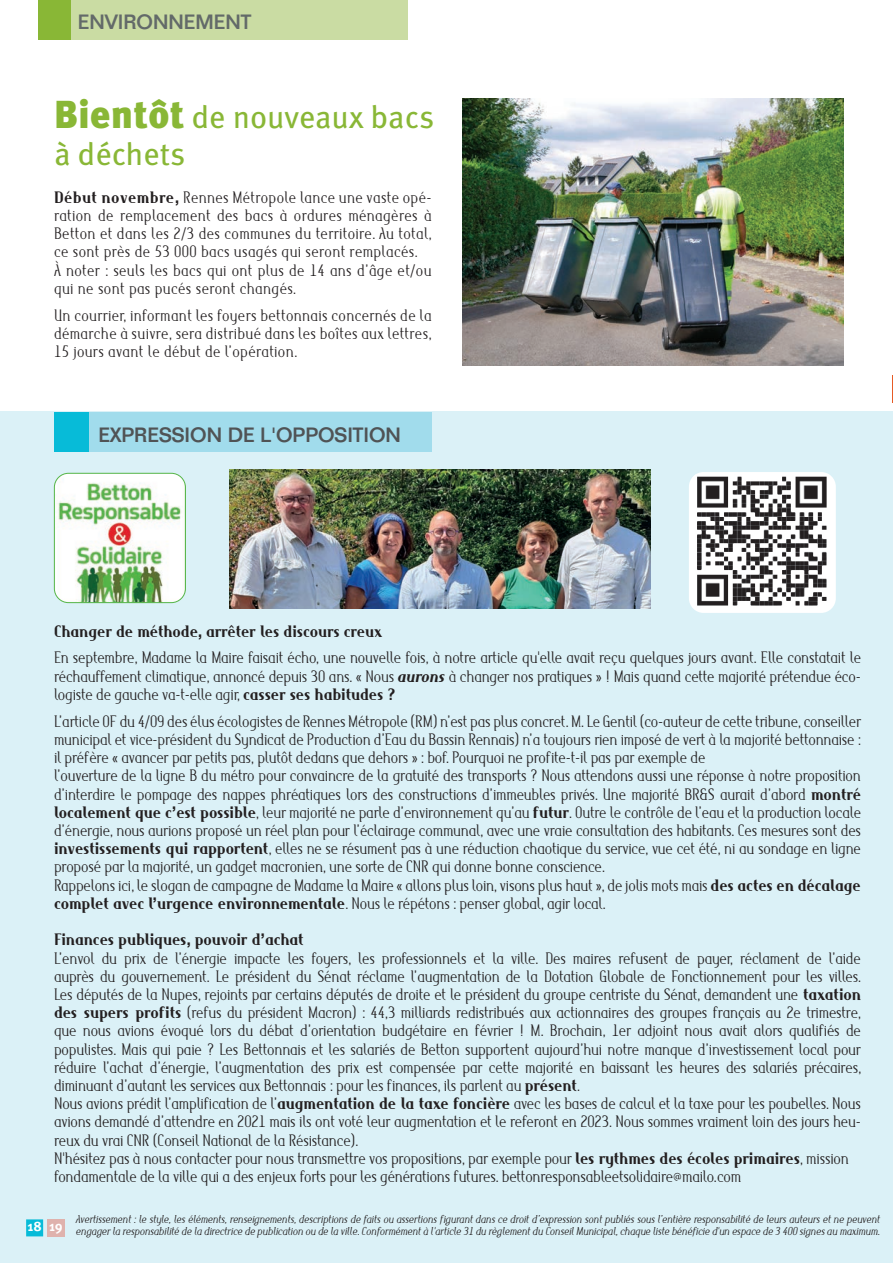
<style>
.page{position:relative;width:893px;height:1263px;background:#fff}
.page>*{position:absolute;margin:0;border:0;box-sizing:border-box;transform-origin:0 0}
.t1{font:31.5px/37.8px "Meta Pro";color:#89b736}
.t2{font:500 20.25px "Folio Std";color:#505355}
.t3{font:500 20.25px "Folio Std";color:#636a69}
.t4{font:300 17.1px/18.1px "Maverick";letter-spacing:-.01em;color:#231f20;text-align:justify;scale:.88 1}
.t5{font:300 17.1px/18.1px "Maverick";letter-spacing:.025em;color:#231f20;scale:.88 1}
.t6{font:700 17.1px "Maverick";letter-spacing:-.01em;color:#231f20;scale:.88 1}
.t7{font:700 13.8px "Meta Pro";color:#fff}
.t8{font:italic 300 11.85px/12.6px "Maverick";letter-spacing:-.01em;color:#231f20;scale:.88 1}
.s1{font-weight:900;font-size:39px}
.s2{font-weight:700}
.s3{font-weight:700;font-style:italic}
</style>
<div class="page">
<div style="left:0;top:411px;width:893px;height:852px;background:#dbf1f7"></div>
<img style="left:54px;top:473px;width:131px;height:130px">
<div style="left:54px;top:473px;width:132px;height:130px;border:1px solid #54b547;border-radius:14px"></div>
<div style="left:689px;top:472px;width:147px;height:141px;background:#fff;border-radius:15px"></div>
<img style="left:695px;top:474px;width:132px;height:132px">
<img style="left:229px;top:469px;width:422px;height:140px">
<div style="left:87px;top:412px;width:345px;height:39px;background:#a1dcec"></div>
<div style="left:54px;top:412px;width:34px;height:39px;background:#07bbd8"></div>
<div style="left:26px;top:1219px;width:17px;height:17px;background:#07bbd8"></div>
<div style="left:47px;top:1219px;width:17px;height:17px;background:#dfb2ad"></div>
<div style="left:38px;top:0;width:34px;height:39px;background:#89b736"></div>
<div style="left:71px;top:0;width:337px;height:39px;background:#cadca3"></div>
<img style="left:462px;top:98px;width:381px;height:267px">
<p class="t3" style="left:78px;top:9px;width:175px">ENVIRONNEMENT</p>
<h1 class="t1" style="left:54px;top:99px;width:382px"><span class="s1">Bientôt</span> de nouveaux bacs à déchets</h1>
<p class="t5" style="left:54px;top:188px;width:431px"><span class="s2">Début novembre,</span> Rennes Métropole lance une vaste opé&shy;ration de remplacement des bacs à ordures ménagères à Betton et dans les 2/3 des communes du territoire. Au total, ce sont près de 53 000 bacs usagés qui seront remplacés.<br>À noter : seuls les bacs qui ont plus de 14 ans d’âge et/ou qui ne sont pas pucés seront changés.</p>
<p class="t4" style="left:54px;top:306px;width:431px">Un courrier, informant les foyers bettonnais concernés de la démarche à suivre, sera distribué dans les boîtes aux lettres, 15 jours avant le début de l’opération.</p>
<p class="t2" style="left:99px;top:423px;width:304px">EXPRESSION DE L'OPPOSITION</p>
<p class="t6" style="left:54px;top:621px;width:374px">Changer de méthode, arrêter les discours creux</p>
<p class="t4" style="left:54px;top:649px;width:919px">En septembre, Madame la Maire faisait écho, une nouvelle fois, à notre article qu'elle avait reçu quelques jours avant. Elle constatait le réchauffement climatique, annoncé depuis 30 ans. « Nous <span class="s3">aurons</span> à changer nos pratiques » ! Mais quand cette majorité prétendue éco&shy;logiste de gauche va-t-elle agir, <span class="s2">casser ses habitudes ?</span></p>
<p class="t4" style="left:54px;top:712px;width:919px;text-align:left">L’article OF du 4/09 des élus écologistes de Rennes Métropole (RM) n’est pas plus concret. M. Le Gentil (co-auteur de cette tribune, conseiller municipal et vice-président du Syndicat de Production d’Eau du Bassin Rennais) n’a toujours rien imposé de vert à la majorité bettonnaise : il préfère « avancer par petits pas, plutôt dedans que dehors » : bof. Pourquoi ne profite-t-il pas par exemple de<br>l’ouverture de la ligne B du métro pour convaincre de la gratuité des transports ? Nous attendons aussi une réponse à notre proposition d’interdire le pompage des nappes phréatiques lors des constructions d’immeubles privés. Une majorité BR&amp;S aurait d’abord <span class="s2">montré localement que c’est possible</span>, leur majorité ne parle d’environnement qu’au <span class="s2">futur</span>. Outre le contrôle de l’eau et la production locale d’énergie, nous aurions proposé un réel plan pour l’éclairage communal, avec une vraie consultation des habitants. Ces mesures sont des <span class="s2">investissements qui rapportent</span>, elles ne se résument pas à une réduction chaotique du service, vue cet été, ni au sondage en ligne proposé par la majorité, un gadget macronien, une sorte de CNR qui donne bonne conscience.<br>Rappelons ici, le slogan de campagne de Madame la Maire « allons plus loin, visons plus haut », de jolis mots mais <span class="s2">des actes en décalage complet avec l’urgence environnementale</span>. Nous le répétons : penser global, agir local.</p>
<p class="t6" style="left:54px;top:929px;width:285px">Finances publiques, pouvoir d’achat</p>
<p class="t4" style="left:54px;top:949px;width:919px;text-align:left">L’envol du prix de l’énergie impacte les foyers, les professionnels et la ville. Des maires refusent de payer, réclament de l’aide auprès du gouvernement. Le président du Sénat réclame l’augmentation de la Dotation Globale de Fonctionnement pour les villes.<br>Les députés de la Nupes, rejoints par certains députés de droite et le président du groupe centriste du Sénat, demandent une <span class="s2">taxation des supers profits</span> (refus du président Macron) : 44,3 milliards redistribués aux actionnaires des groupes français au 2e trimestre, que nous avions évoqué lors du débat d’orientation budgétaire en février ! M. Brochain, 1er adjoint nous avait alors qualifiés de populistes. Mais qui paie ? Les Bettonnais et les salariés de Betton supportent aujourd’hui notre manque d’investissement local pour réduire l’achat d’énergie, l’augmentation des prix est compensée par cette majorité en baissant les heures des salariés précaires, diminuant d’autant les services aux Bettonnais : pour les finances, ils parlent au <span class="s2">présent</span>.<br>Nous avions prédit l’amplification de l’<span class="s2">augmentation de la taxe foncière</span> avec les bases de calcul et la taxe pour les poubelles. Nous avions demandé d’attendre en 2021 mais ils ont voté leur augmentation et le referont en 2023. Nous sommes vraiment loin des jours heu&shy;reux du vrai CNR (Conseil National de la Résistance).<br>N'hésitez pas à nous contacter pour nous transmettre vos propositions, par exemple pour <span class="s2">les rythmes des écoles primaires</span>, mission fondamentale de la ville qui a des enjeux forts pour les générations futures. bettonresponsableetsolidaire@mailo.com</p>
<p class="t8" style="left:76px;top:1212px;width:915px">Avertissement : le style, les éléments, renseignements, descriptions de faits ou assertions figurant dans ce droit d’expression sont publiés sous l’entière responsabilité de leurs auteurs et ne peuvent engager la responsabilité de la directrice de publication ou de la ville. Conformément à l'article 31 du règlement du Conseil Municipal, chaque liste bénéficie d'un espace de 3 400 signes au maximum.</p>
<p class="t7" style="left:28px;top:1217px;width:37px">18 19</p>
</div>
